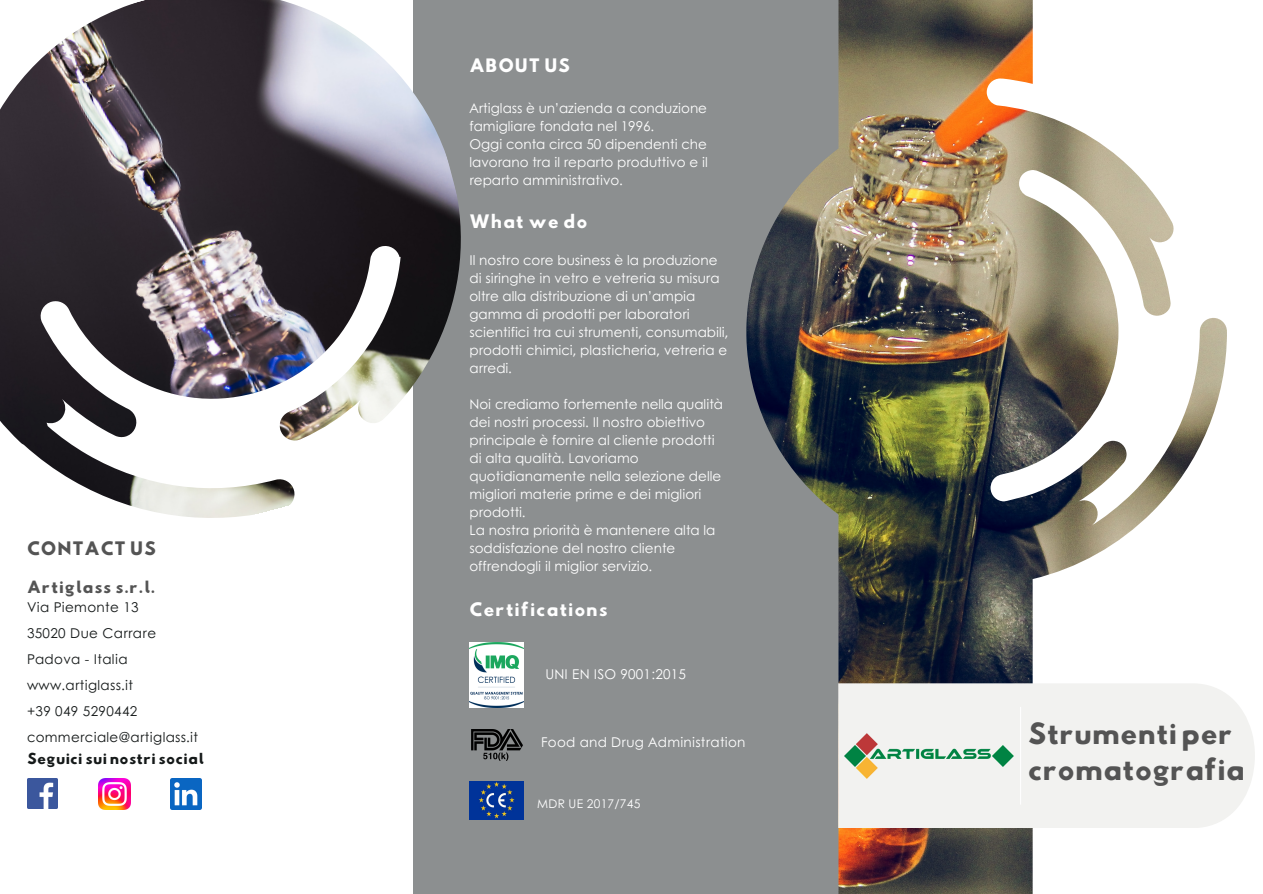
<style>
.page{position:relative;width:1263px;height:894px;background:#fff}
.page>*{position:absolute;margin:0;border:0;box-sizing:border-box;transform-origin:0 0}
.t1{font:25.95px/35.4px "Hussar Bd";color:#545454}
.t2{font:16.5px "Hussar Bd";letter-spacing:.05em;color:#fff}
.t3{font:16.5px "Hussar Bd";letter-spacing:.05em;color:#545454}
.t4{font:15px "Hussar Bd";letter-spacing:.05em;color:#545454}
.t5{font:13.5px/18px "Century Gothic";color:#fff}
.t6{font:13.5px "Century Gothic";letter-spacing:.025em;color:#151919}
.t7{font:13.5px "Century Gothic";letter-spacing:.02em;color:#fff}
.t8{font:13.5px "Hussar Bd";letter-spacing:.02em;color:#151919}
.t9{font:12px "Century Gothic";letter-spacing:.02em;color:#fff}
</style>
<div class="page">
<div style="left:413px;top:0;width:425px;height:893px;background:#8c8f90"></div>
<img style="left:746px;top:0;width:481px;height:893px">
<div style="left:838px;top:683px;width:417px;height:144px;background:#f2f2f0"></div>
<hr style="left:1020px;top:706px;width:1px;height:98px;background:#fff">
<img style="left:0;top:0;width:461px;height:518px">
<img style="left:471px;top:729px;width:52px;height:31px">
<img style="left:469px;top:642px;width:54px;height:64px">
<img style="left:469px;top:781px;width:54px;height:37px">
<img style="left:99px;top:778px;width:31px;height:31px">
<img style="left:170px;top:778px;width:32px;height:31px">
<img style="left:27px;top:778px;width:30px;height:30px">
<img style="left:845px;top:731px;width:168px;height:47px">
<p class="t2" style="left:469px;top:57px;width:102px">ABOUT US</p>
<p class="t5" style="left:469px;top:98px;width:239px">Artiglass è un’azienda a conduzione famigliare fondata nel 1996.</p>
<p class="t5" style="left:469px;top:134px;width:240px;text-align:justify">Oggi conta circa 50 dipendenti che lavorano tra il reparto produttivo e il reparto amministrativo.</p>
<p class="t3" style="left:27px;top:540px;width:131px">CONTACT US</p>
<p class="t4" style="left:27px;top:579px;width:130px">Artiglass s.r.l.</p>
<p class="t2" style="left:469px;top:213px;width:120px">What we do</p>
<p class="t5" style="left:469px;top:250px;width:261px">Il nostro core business è la produzione di siringhe in vetro e vetreria su misura oltre alla distribuzione di un’ampia gamma di prodotti per laboratori scientifici tra cui strumenti, consumabili, prodotti chimici, plasticheria, vetreria e arredi.</p>
<p class="t5" style="left:469px;top:394px;width:255px">Noi crediamo fortemente nella qualità dei nostri processi. Il nostro obiettivo principale è fornire al cliente prodotti di alta qualità. Lavoriamo quotidianamente nella selezione delle migliori materie prime e dei migliori prodotti.</p>
<p class="t5" style="left:469px;top:520px;width:248px">La nostra priorità è mantenere alta la soddisfazione del nostro cliente offrendogli il miglior servizio.</p>
<p class="t2" style="left:469px;top:600px;width:140px">Certifications</p>
<p class="t6" style="left:27px;top:597px;width:113px">Via Piemonte 13</p>
<p class="t6" style="left:27px;top:623px;width:131px">35020 Due Carrare</p>
<p class="t6" style="left:27px;top:648px;width:102px">Padova - Italia</p>
<p class="t6" style="left:27px;top:674px;width:108px">www.artiglass.it</p>
<p class="t6" style="left:27px;top:700px;width:112px">+39 049 5290442</p>
<p class="t6" style="left:27px;top:726px;width:173px">commerciale@artiglass.it</p>
<p class="t1" style="left:1028px;top:719px;width:219px">Strumenti per cromatografia</p>
<p class="t7" style="left:545px;top:664px;width:142px">UNI EN ISO 9001:2015</p>
<p class="t7" style="left:541px;top:731px;width:206px">Food and Drug Administration</p>
<p class="t8" style="left:27px;top:751px;width:178px">Seguici sui nostri social</p>
<p class="t9" style="left:537px;top:794px;width:105px">MDR UE 2017/745</p>
</div>
